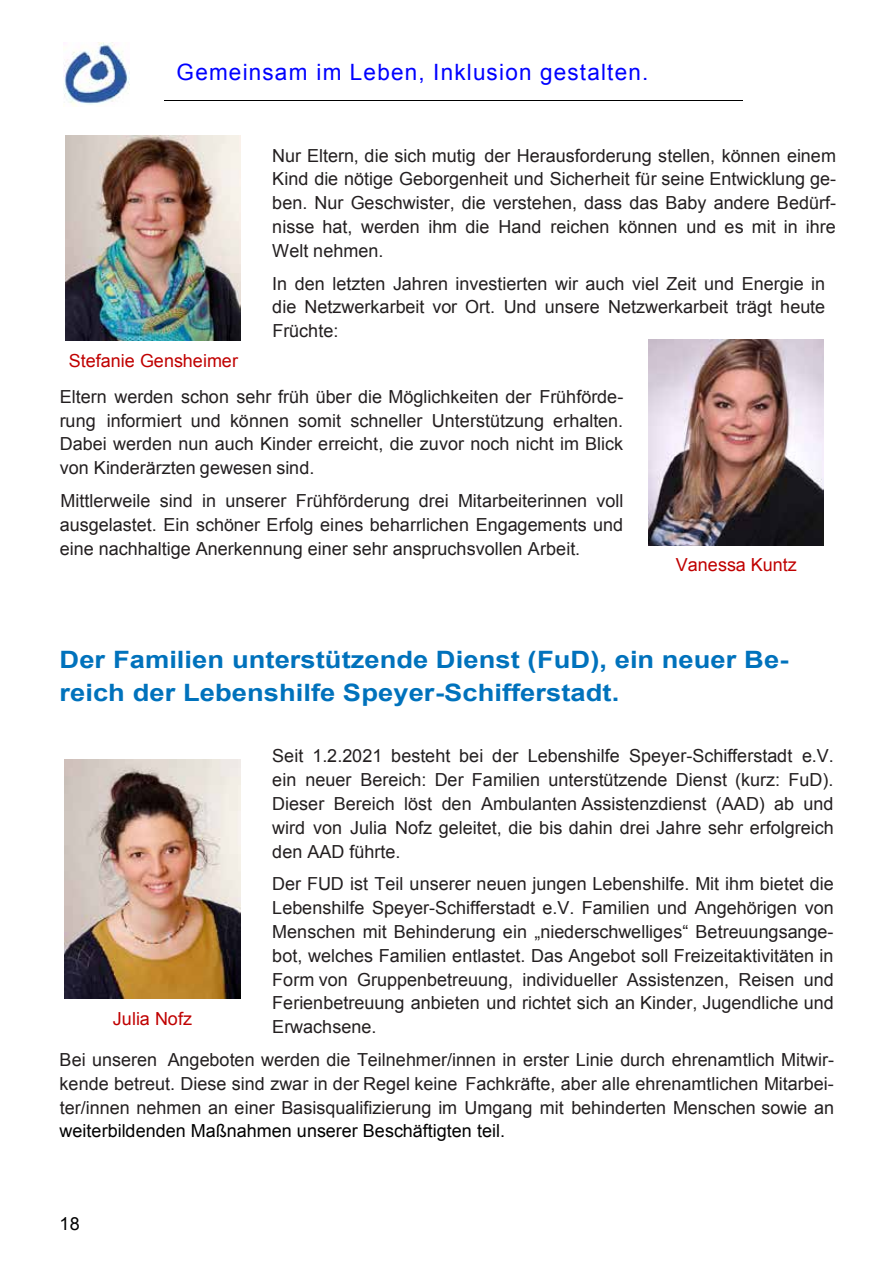
<style>
.page{position:relative;width:893px;height:1263px;background:#fff}
.page>*{position:absolute;margin:0;border:0;box-sizing:border-box;transform-origin:0 0}
.t1{font:700 24px/33.2px "Arial";color:#0072bc;scale:1.14 1}
.t2{font:22.5px "Arial";letter-spacing:.05em;color:#00f}
.t3{font:18px/23.9px "Arial";color:#231f20;text-align:justify}
.t4{font:18px "Arial";color:#000}
.t5{font:18px "Arial";color:#c00000}
</style>
<div class="page">
<img style="left:63px;top:42px;width:66px;height:64px">
<hr style="left:164px;top:100px;width:578px;height:1px;background:#000">
<img style="left:65px;top:135px;width:175px;height:206px">
<img style="left:648px;top:340px;width:175px;height:205px">
<img style="left:64px;top:759px;width:177px;height:240px">
<p class="t2" style="left:177px;top:57px;width:473px">Gemeinsam im Leben, Inklusion gestalten.</p>
<p class="t5" style="left:69px;top:348px;width:171px">Stefanie Gensheimer</p>
<p class="t3" style="left:272px;top:143px;width:565px">Nur Eltern, die sich mutig der Herausforderung stellen, können einem Kind die nötige Geborgenheit und Sicherheit für seine Entwicklung ge&shy;ben. Nur Geschwister, die verstehen, dass das Baby andere Bedürf&shy;nisse hat, werden ihm die Hand reichen können und es mit in ihre Welt nehmen.</p>
<p class="t3" style="left:272px;top:272px;width:554px">In den letzten Jahren investierten wir auch viel Zeit und Energie in die Netzwerkarbeit vor Ort. Und unsere Netzwerkarbeit trägt heute Früchte:</p>
<p class="t3" style="left:60px;top:385px;width:565px">Eltern werden schon sehr früh über die Möglichkeiten der Frühförde&shy;rung informiert und können somit schneller Unterstützung erhalten.<br>Dabei werden nun auch Kinder erreicht, die zuvor noch nicht im Blick von Kinderärzten gewesen sind.</p>
<p class="t3" style="left:60px;top:489px;width:565px">Mittlerweile sind in unserer Frühförderung drei Mitarbeiterinnen voll ausgelastet. Ein schöner Erfolg eines beharrlichen Engagements und eine nachhaltige Anerkennung einer sehr anspruchsvollen Arbeit.</p>
<p class="t5" style="left:676px;top:553px;width:123px">Vanessa Kuntz</p>
<h1 class="t1" style="left:60px;top:644px;width:641px">Der Familien unterstützende Dienst (FuD), ein neuer Be&shy;reich der Lebenshilfe Speyer-Schifferstadt.</h1>
<p class="t3" style="left:272px;top:744px;width:563px">Seit 1.2.2021 besteht bei der Lebenshilfe Speyer-Schifferstadt e.V. ein neuer Bereich: Der Familien unterstützende Dienst (kurz: FuD).<br>Dieser Bereich löst den Ambulanten Assistenzdienst (AAD) ab und wird von Julia Nofz geleitet, die bis dahin drei Jahre sehr erfolgreich den AAD führte.</p>
<p class="t3" style="left:272px;top:872px;width:563px">Der FUD ist Teil unserer neuen jungen Lebenshilfe. Mit ihm bietet die Lebenshilfe Speyer-Schifferstadt e.V. Familien und Angehörigen von Menschen mit Behinderung ein „niederschwelliges“ Betreuungsange&shy;bot, welches Familien entlastet. Das Angebot soll Freizeitaktivitäten in Form von Gruppenbetreuung, individueller Assistenzen, Reisen und Ferienbetreuung anbieten und richtet sich an Kinder, Jugendliche und Erwachsene.</p>
<p class="t3" style="left:60px;top:1048px;width:776px">Bei unseren Angeboten werden die Teilnehmer/innen in erster Linie durch ehrenamtlich Mitwir&shy;kende betreut. Diese sind zwar in der Regel keine Fachkräfte, aber alle ehrenamtlichen Mitarbei&shy;ter/innen nehmen an einer Basisqualifizierung im Umgang mit behinderten Menschen sowie an</p>
<p class="t4" style="left:60px;top:1119px;width:447px">weiterbildenden Maßnahmen unserer Beschäftigten teil.</p>
<p class="t5" style="left:113px;top:1007px;width:81px">Julia Nofz</p>
<p class="t4" style="left:60px;top:1211px;width:22px">18</p>
</div>
